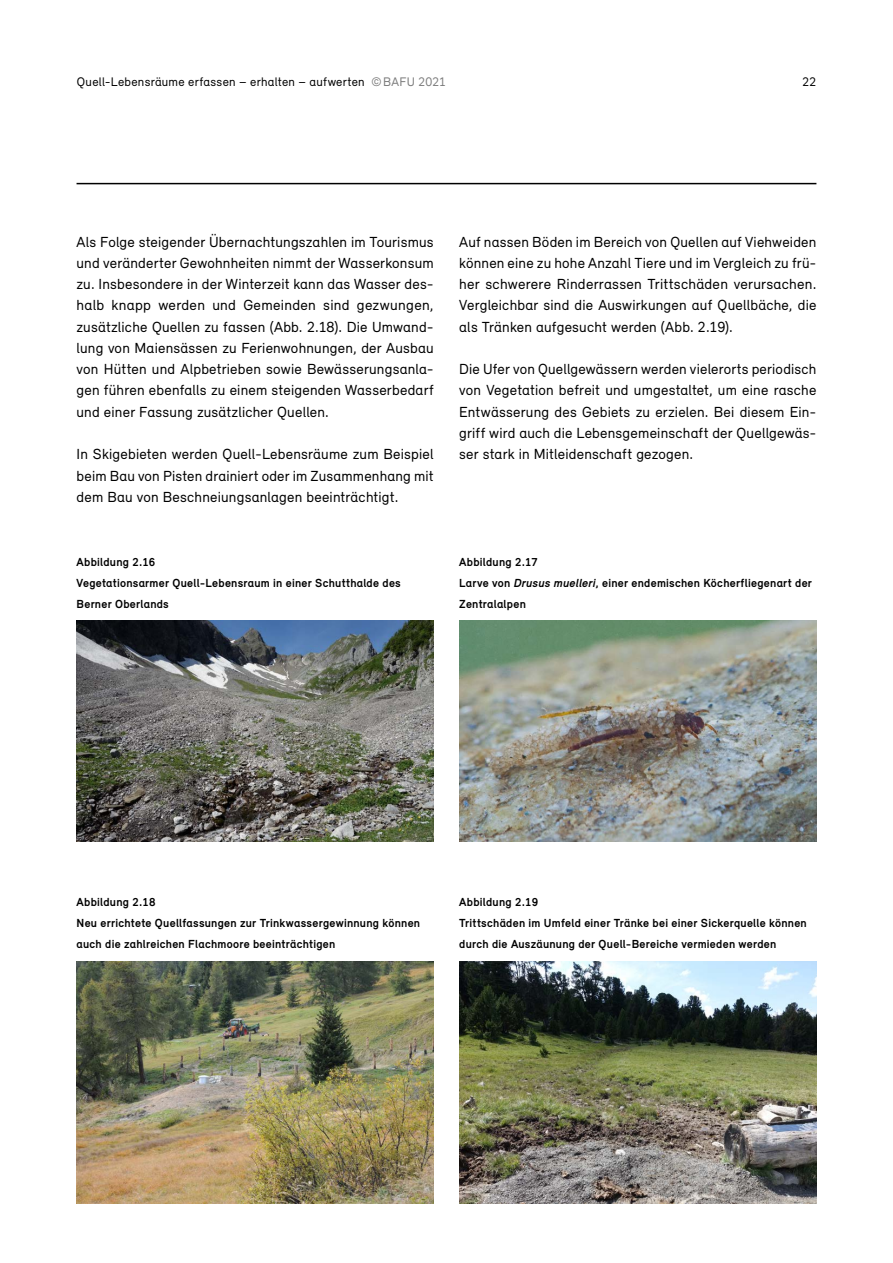
<style>
.page{position:relative;width:893px;height:1263px;background:#fff}
.page>*{position:absolute;margin:0;border:0;box-sizing:border-box;transform-origin:0 0}
._07_Inhalt_07_Grundtext{font:15px/21.3px "Relevant";letter-spacing:.015em;color:#000;text-align:justify}
.t1{font:12.75px "Relevant";letter-spacing:.02em;color:#000}
._08_Legende_08_Legende_Titel{font:700 12px/21.3px "Relevant";letter-spacing:.02em;color:#000}
.s1{color:#7c7c7c}
.s2{font-style:italic}
</style>
<div class="page">
<hr style="left:77px;top:183px;width:739px;height:1px;background:#000">
<img style="left:77px;top:621px;width:357px;height:221px">
<img style="left:459px;top:621px;width:357px;height:221px">
<img style="left:77px;top:961px;width:357px;height:242px">
<img style="left:459px;top:961px;width:357px;height:242px">
<p class="t1" style="left:77px;top:74px;width:371px">Quell-Lebensräume erfassen – erhalten – aufwerten <span class="s1">©BAFU 2021</span></p>
<p class="t1" style="left:802px;top:74px;width:15px">22</p>
<p class="_07_Inhalt_07_Grundtext" style="left:77px;top:231px;width:359px">Als Folge steigender Übernachtungszahlen im Tourismus und veränderter Gewohnheiten nimmt der Wasserkonsum zu. Insbesondere in der Winterzeit kann das Wasser des&shy;halb knapp werden und Gemeinden sind gezwungen, zusätzliche Quellen zu fassen (Abb. 2.18). Die Umwand&shy;lung von Maiensässen zu Ferienwohnungen, der Ausbau von Hütten und Alpbetrieben sowie Bewässerungsanla&shy;gen führen ebenfalls zu einem steigenden Wasserbedarf und einer Fassung zusätzlicher Quellen.</p>
<p class="_07_Inhalt_07_Grundtext" style="left:77px;top:443px;width:359px">In Skigebieten werden Quell-Lebensräume zum Beispiel beim Bau von Pisten drainiert oder im Zusammenhang mit dem Bau von Beschneiungsanlagen beeinträchtigt.</p>
<p class="_08_Legende_08_Legende_Titel" style="left:77px;top:551px;width:80px">Abbildung 2.16</p>
<p class="_08_Legende_08_Legende_Titel" style="left:77px;top:572px;width:326px">Vegetationsarmer Quell-Lebensraum in einer Schutthalde des<br>Berner Oberlands</p>
<p class="_07_Inhalt_07_Grundtext" style="left:459px;top:231px;width:359px">Auf nassen Böden im Bereich von Quellen auf Viehweiden können eine zu hohe Anzahl Tiere und im Vergleich zu frü&shy;her schwerere Rinderrassen Trittschäden verursachen.<br>Vergleichbar sind die Auswirkungen auf Quellbäche, die als Tränken aufgesucht werden (Abb. 2.19).</p>
<p class="_07_Inhalt_07_Grundtext" style="left:459px;top:358px;width:359px">Die Ufer von Quellgewässern werden vielerorts periodisch von Vegetation befreit und umgestaltet, um eine rasche Entwässerung des Gebiets zu erzielen. Bei diesem Ein&shy;griff wird auch die Lebensgemeinschaft der Quellgewäs&shy;ser stark in Mitleidenschaft gezogen.</p>
<p class="_08_Legende_08_Legende_Titel" style="left:459px;top:551px;width:80px">Abbildung 2.17</p>
<p class="_08_Legende_08_Legende_Titel" style="left:459px;top:572px;width:354px">Larve von <span class="s2">Drusus muelleri</span>, einer endemischen Köcherfliegenart der<br>Zentralalpen</p>
<p class="_08_Legende_08_Legende_Titel" style="left:77px;top:891px;width:80px">Abbildung 2.18</p>
<p class="_08_Legende_08_Legende_Titel" style="left:77px;top:912px;width:345px">Neu errichtete Quellfassungen zur Trinkwassergewinnung können auch die zahlreichen Flachmoore beeinträchtigen</p>
<p class="_08_Legende_08_Legende_Titel" style="left:459px;top:891px;width:80px">Abbildung 2.19</p>
<p class="_08_Legende_08_Legende_Titel" style="left:459px;top:912px;width:349px">Trittschäden im Umfeld einer Tränke bei einer Sickerquelle können durch die Auszäunung der Quell-Bereiche vermieden werden</p>
</div>
